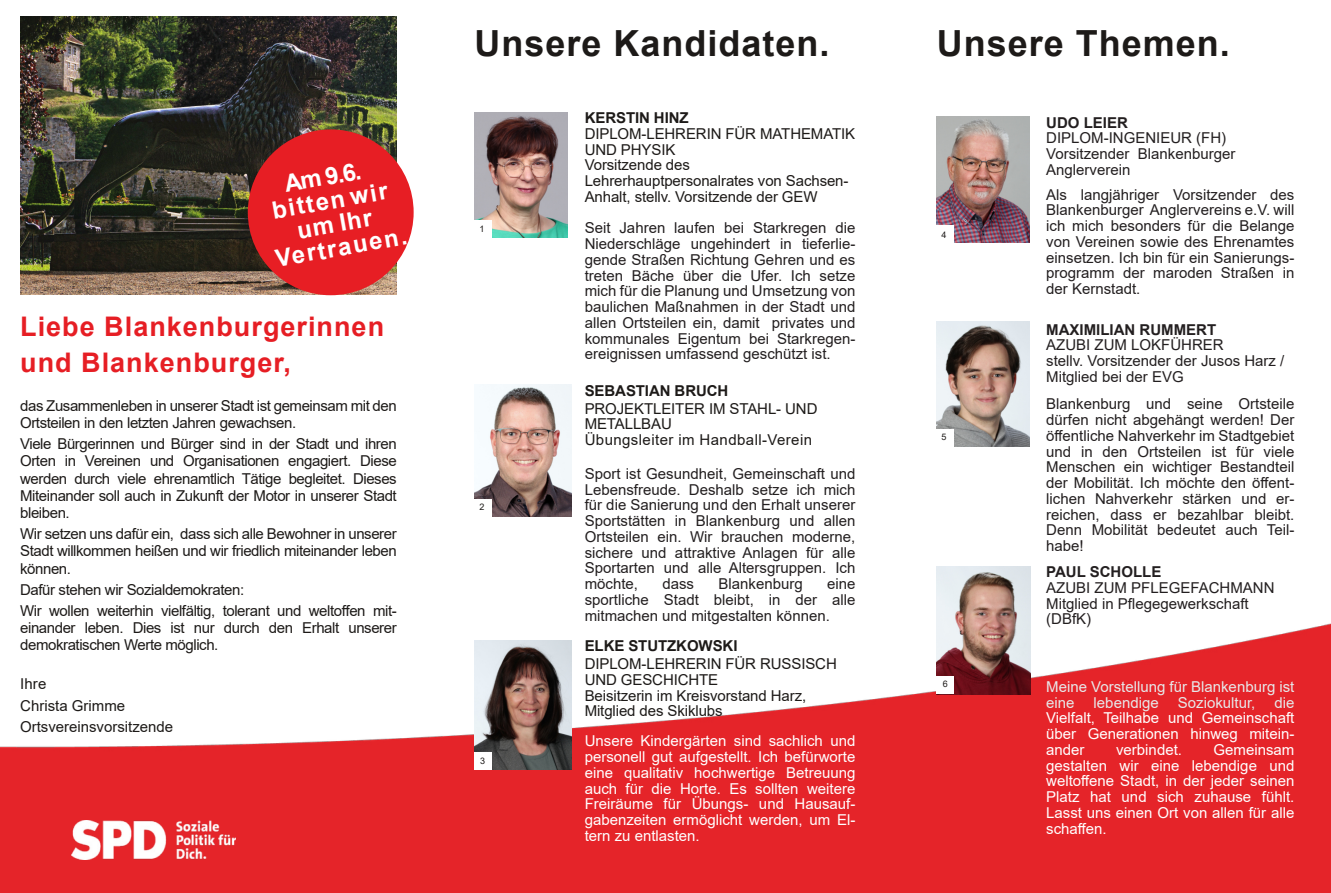
<style>
.page{position:relative;width:1331px;height:893px;background:#fff}
.page>*{position:absolute;margin:0;border:0;box-sizing:border-box;transform-origin:0 0}
.t1{font:700 36px "Arial";letter-spacing:.03em;color:#1d1a18}
.t2{font:700 27px/36px "Arial";letter-spacing:.04em;color:#e61e24}
.t3{font:700 24px/24px "Arial";color:#fff;text-align:center}
.t4{font:15px/15.8px "Arial";color:#231f20;text-align:justify}
.t5{font:15px/17.2px "Arial";letter-spacing:-.03em;color:#1d1a18}
.t6{font:15px/15.8px "Arial";color:#fff;text-align:justify}
.t7{font:15px/15.8px "Arial";letter-spacing:-.005em;color:#1d1a18}
.t8{font:15px/15.8px "Arial";color:#e7e8e9}
.t9{font:700 15px "Arial";letter-spacing:-.005em;color:#1d1a18}
.t10{font:15px/21.8px "Arial";color:#1d1a18}
.t11{font:700 15px "Arial";color:#231f20}
.t12{font:9px "Arial";color:#1d1a18}
</style>
<div class="page">
<img style="left:20px;top:16px;width:377px;height:278px">
<img style="left:0;top:623px;width:1331px;height:270px">
<img style="left:71px;top:821px;width:165px;height:39px">
<div style="left:608px;top:631px;width:17px;height:17px;background:#fff"></div>
<div style="left:729px;top:631px;width:17px;height:17px;background:#fff"></div>
<div style="left:248px;top:129px;width:166px;height:166px;background:#e71e24;border-radius:50%"></div>
<img style="left:936px;top:321px;width:93px;height:126px">
<img style="left:474px;top:112px;width:93px;height:126px">
<div style="left:474px;top:221px;width:17px;height:17px;background:#fff"></div>
<img style="left:474px;top:385px;width:98px;height:131px">
<div style="left:474px;top:499px;width:17px;height:17px;background:#fff"></div>
<img style="left:474px;top:640px;width:98px;height:129px">
<div style="left:474px;top:752px;width:17px;height:17px;background:#fff"></div>
<img style="left:936px;top:117px;width:93px;height:125px">
<div style="left:936px;top:225px;width:17px;height:17px;background:#fff"></div>
<div style="left:936px;top:430px;width:17px;height:17px;background:#fff"></div>
<img style="left:936px;top:566px;width:95px;height:128px">
<div style="left:936px;top:676px;width:17px;height:18px;background:#fff"></div>
<h3 class="t3" style="left:261px;top:178px;width:135px;rotate:-10deg">Am 9.6. bitten wir um Ihr<br>Vertrauen.</h3>
<h2 class="t2" style="left:20px;top:311px;width:365px">Liebe Blankenburgerinnen und Blankenburger,</h2>
<p class="t5" style="left:20px;top:398px;width:378px">das Zusammenleben in unserer Stadt ist gemeinsam mit den<br>Ortsteilen in den letzten Jahren gewachsen.</p>
<p class="t5" style="left:20px;top:437px;width:378px;text-align:justify">Viele Bürgerinnen und Bürger sind in der Stadt und ihren Orten in Vereinen und Organisationen engagiert. Diese werden durch viele ehrenamtlich Tätige begleitet. Dieses Miteinander soll auch in Zukunft der Motor in unserer Stadt bleiben.</p>
<p class="t5" style="left:20px;top:527px;width:378px;text-align:justify">Wir setzen uns dafür ein, dass sich alle Bewohner in unserer Stadt willkommen heißen und wir friedlich miteinander leben können.</p>
<p class="t5" style="left:20px;top:580px;width:378px;line-height:21px">Dafür stehen wir Sozialdemokraten:<br>Wir wollen weiterhin vielfältig, tolerant und weltoffen mit-</p>
<p class="t5" style="left:20px;top:620px;width:378px">einander leben. Dies ist nur durch den Erhalt unserer demokratischen Werte möglich.</p>
<p class="t10" style="left:20px;top:674px;width:154px">Ihre<br>Christa Grimme<br>Ortsvereinsvorsitzende</p>
<h1 class="t1" style="left:474px;top:29px;width:356px">Unsere Kandidaten.</h1>
<p class="t12" style="left:479px;top:225px;width:7px">1</p>
<p class="t12" style="left:479px;top:503px;width:7px">2</p>
<p class="t12" style="left:480px;top:757px;width:7px">3</p>
<p class="t9" style="left:585px;top:112px;width:105px">KERSTIN HINZ</p>
<p class="t7" style="left:585px;top:127px;width:272px">DIPLOM-LEHRERIN FÜR MATHEMATIK<br>UND PHYSIK<br>Vorsitzende des<br>Lehrerhauptpersonalrates von Sachsen-<br>Anhalt, stellv. Vorsitzende der GEW</p>
<p class="t4" style="left:585px;top:222px;width:272px">Seit Jahren laufen bei Starkregen die Niederschläge ungehindert in tieferlie&shy;gende Straßen Richtung Gehren und es treten Bäche über die Ufer. Ich setze mich für die Planung und Umsetzung von baulichen Maßnahmen in der Stadt und allen Ortsteilen ein, damit privates und kommunales Eigentum bei Starkregen&shy;ereignissen umfassend geschützt ist.</p>
<p class="t9" style="left:585px;top:385px;width:145px">SEBASTIAN BRUCH</p>
<p class="t7" style="left:585px;top:402px;width:234px">PROJEKTLEITER IM STAHL- UND<br>METALLBAU<br>Übungsleiter im Handball-Verein</p>
<p class="t4" style="left:585px;top:467px;width:272px">Sport ist Gesundheit, Gemeinschaft und Lebensfreude. Deshalb setze ich mich für die Sanierung und den Erhalt unserer Sportstätten in Blankenburg und allen Ortsteilen ein. Wir brauchen moderne, sichere und attraktive Anlagen für alle Sportarten und alle Altersgruppen. Ich möchte,</p>
<p class="t4" style="left:585px;top:577px;width:272px;text-indent:242px">eine sportliche Stadt bleibt, in der alle mitmachen und mitgestalten können.</p>
<p class="t4" style="left:662px;top:577px;width:33px">dass</p>
<p class="t4" style="left:718px;top:577px;width:86px">Blankenburg</p>
<p class="t9" style="left:585px;top:640px;width:154px">ELKE STUTZKOWSKI</p>
<p class="t7" style="left:585px;top:657px;width:254px">DIPLOM-LEHRERIN FÜR RUSSISCH<br>UND GESCHICHTE<br>Beisitzerin im Kreisvorstand Harz,<br>Mitglied des Skiklubs</p>
<p class="t6" style="left:585px;top:734px;width:272px">Unsere Kindergärten sind sachlich und personell gut aufgestellt. Ich befürworte eine qualitativ hochwertige Betreuung auch für die Horte. Es sollten weitere Freiräume für Übungs- und Hausauf&shy;gabenzeiten ermöglicht werden, um El&shy;tern zu entlasten.</p>
<h1 class="t1" style="left:937px;top:29px;width:294px">Unsere Themen.</h1>
<p class="t12" style="left:941px;top:231px;width:7px">4</p>
<p class="t12" style="left:941px;top:434px;width:7px">5</p>
<p class="t12" style="left:943px;top:681px;width:7px">6</p>
<p class="t11" style="left:1046px;top:117px;width:83px">UDO LEIER</p>
<p class="t4" style="left:1046px;top:132px;width:191px;text-align:left">DIPLOM-INGENIEUR (FH)<br>Vorsitzender Blankenburger<br>Anglerverein</p>
<p class="t4" style="left:1046px;top:188px;width:250px">Als langjähriger Vorsitzender des Blankenburger Anglervereins e.V. will ich mich besonders für die Belange von Vereinen sowie des Ehrenamtes einsetzen. Ich bin für ein Sanierungs&shy;programm der maroden Straßen in der Kernstadt.</p>
<p class="t11" style="left:1046px;top:324px;width:171px">MAXIMILIAN RUMMERT</p>
<p class="t4" style="left:1046px;top:338px;width:240px;text-align:left">AZUBI ZUM LOKFÜHRER<br>stellv. Vorsitzender der Jusos Harz /<br>Mitglied bei der EVG</p>
<p class="t4" style="left:1046px;top:398px;width:250px">Blankenburg und seine Ortsteile dürfen nicht abgehängt werden! Der öffentliche Nahverkehr im Stadtgebiet und in den Ortsteilen ist für viele Menschen ein wichtiger Bestandteil der Mobilität. Ich möchte den öffent&shy;lichen Nahverkehr stärken und er&shy;reichen, dass er bezahlbar bleibt.<br>Denn Mobilität bedeutet auch Teil&shy;habe!</p>
<p class="t11" style="left:1046px;top:566px;width:117px">PAUL SCHOLLE</p>
<p class="t4" style="left:1046px;top:581px;width:230px;text-align:left">AZUBI ZUM PFLEGEFACHMANN<br>Mitglied in Pflegegewerkschaft (DBfK)</p>
<p class="t8" style="left:1046px;top:680px;width:250px">Meine Vorstellung für Blankenburg ist eine</p>
<p class="t8" style="left:1094px;top:696px;width:67px">lebendige</p>
<p class="t8" style="left:1178px;top:696px;width:79px">Soziokultur,</p>
<p class="t8" style="left:1274px;top:696px;width:22px">die</p>
<p class="t6" style="left:1046px;top:712px;width:250px">Vielfalt, Teilhabe und Gemeinschaft über Generationen hinweg mitein&shy;ander</p>
<p class="t6" style="left:1046px;top:743px;width:250px;text-indent:167px">Gemeinsam gestalten wir eine lebendige und weltoffene Stadt, in der jeder seinen Platz hat und sich zuhause fühlt.<br>Lasst uns einen Ort von allen für alle schaffen.</p>
<p class="t6" style="left:1116px;top:743px;width:67px">verbindet.</p>
</div>
